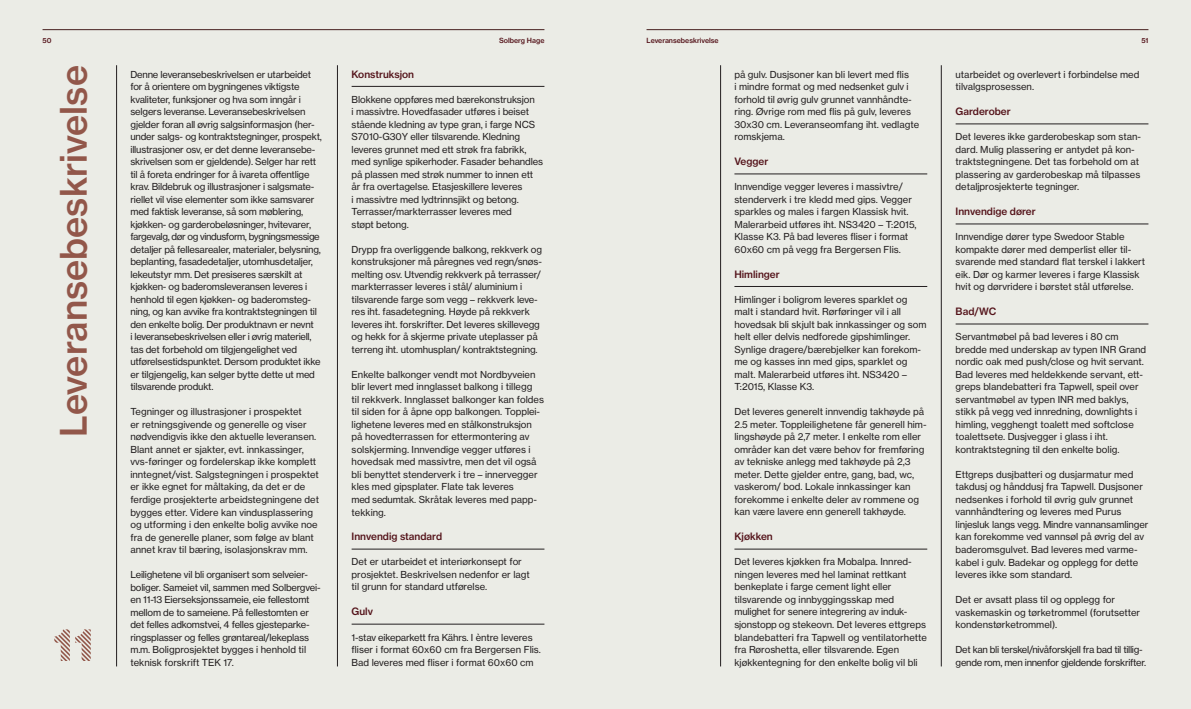
<style>
.page{position:relative;width:1191px;height:709px;background:#ebece6}
.page>*{position:absolute;margin:0;border:0;box-sizing:border-box;transform-origin:0 0}
.t1{font:36px "N Haas Grotesk TX Pro 65 Md";color:#92574a}
.t2{font:10px "N Haas Grotesk TX Pro 65 Md";color:#531219}
.t3{font:9.5px/12.5px "N Haas Grotesk TX Pro 55 Rg";letter-spacing:-.01em;color:#231f20}
.t4{font:9.5px/12.5px "N Haas Grotesk TX Pro 55 Rg";letter-spacing:-.03em;color:#231f20}
.t5{font:7px "N Haas Grotesk TX Pro 65 Md";color:#531219}
</style>
<div class="page">
<hr style="left:116px;top:65px;width:1px;height:601px;background:#231f20">
<hr style="left:720px;top:65px;width:1px;height:601px;background:#231f20">
<hr style="left:337px;top:65px;width:1px;height:601px;background:#231f20">
<hr style="left:941px;top:65px;width:1px;height:601px;background:#231f20">
<svg style="left:54px;top:629px;width:37px;height:32px"></svg>
<hr style="left:351px;top:86px;width:193px;height:1px;background:#231f20">
<hr style="left:351px;top:549px;width:193px;height:1px;background:#231f20">
<hr style="left:351px;top:624px;width:193px;height:1px;background:#231f20">
<hr style="left:734px;top:174px;width:193px;height:1px;background:#231f20">
<hr style="left:734px;top:286px;width:193px;height:1px;background:#231f20">
<hr style="left:734px;top:549px;width:193px;height:1px;background:#231f20">
<hr style="left:955px;top:124px;width:193px;height:1px;background:#231f20">
<hr style="left:955px;top:224px;width:193px;height:1px;background:#231f20">
<hr style="left:955px;top:324px;width:193px;height:1px;background:#231f20">
<hr style="left:43px;top:29px;width:501px;height:1px;background:#461f1e">
<hr style="left:646px;top:29px;width:502px;height:1px;background:#461f1e">
<p class="t5" style="left:43px;top:36px;width:11px">50</p>
<p class="t5" style="left:499px;top:36px;width:47px">Solberg Hage</p>
<p class="t5" style="left:646px;top:36px;width:74px">Leveransebeskrivelse</p>
<p class="t5" style="left:1141px;top:36px;width:9px">51</p>
<p class="t1" style="left:51px;top:436px;width:373px;rotate:-90deg">Leveransebeskrivelse</p>
<p class="t3" style="left:130px;top:68px;width:193px">Denne leveransebeskrivelsen er utarbeidet for å orientere om bygningenes viktigste kvaliteter, funksjoner og hva som inngår i selgers leveranse. Leveransebeskrivelsen gjelder foran all øvrig salgsinformasjon (her&shy;under salgs- og kontraktstegninger, prospekt, illustrasjoner osv, er det denne leveransebe&shy;skrivelsen som er gjeldende). Selger har rett til å foreta endringer for å ivareta offentlige krav. Bildebruk og illustrasjoner i salgsmate&shy;riellet vil vise elementer som ikke samsvarer med faktisk leveranse, så som møblering, kjøkken- og garderobeløsninger, hvitevarer, fargevalg, dør og vindusform, bygningsmessige detaljer på fellesarealer, materialer, belysning, beplanting, fasadedetaljer, utomhusdetaljer, lekeutstyr mm. Det presiseres særskilt at kjøkken- og baderomsleveransen leveres i henhold til egen kjøkken- og baderomsteg&shy;ning, og kan avvike fra kontraktstegningen til den enkelte bolig. Der produktnavn er nevnt<br>i leveransebeskrivelsen eller i øvrig materiell, tas det forbehold om tilgjengelighet ved utførelsestidspunktet. Dersom produktet ikke er tilgjengelig, kan selger bytte dette ut med tilsvarende produkt.</p>
<p class="t3" style="left:130px;top:406px;width:190px">Tegninger og illustrasjoner i prospektet<br>er retningsgivende og generelle og viser nødvendigvis ikke den aktuelle leveransen.<br>Blant annet er sjakter, evt. innkassinger, vvs-føringer og fordelerskap ikke komplett inntegnet/vist. Salgstegningen i prospektet er ikke egnet for måltaking, da det er de ferdige prosjekterte arbeidstegningene det bygges etter. Videre kan vindusplassering og utforming i den enkelte bolig avvike noe fra de generelle planer, som følge av blant annet krav til bæring, isolasjonskrav mm.</p>
<p class="t3" style="left:130px;top:568px;width:192px">Leilighetene vil bli organisert som selveier&shy;boliger. Sameiet vil, sammen med Solbergvei&shy;en 11-13 Eierseksjonssameie, eie fellestomt mellom de to sameiene. På fellestomten er det felles adkomstvei, 4 felles gjesteparke&shy;ringsplasser og felles grøntareal/lekeplass m.m. Boligprosjektet bygges i henhold til teknisk forskrift TEK 17.</p>
<p class="t2" style="left:351px;top:68px;width:64px">Konstruksjon</p>
<p class="t3" style="left:351px;top:93px;width:193px">Blokkene oppføres med bærekonstruksjon<br>i massivtre. Hovedfasader utføres i beiset stående kledning av type gran, i farge NCS S7010-G30Y eller tilsvarende. Kledning leveres grunnet med ett strøk fra fabrikk, med synlige spikerhoder. Fasader behandles på plassen med strøk nummer to innen ett år fra overtagelse. Etasjeskillere leveres<br>i massivtre med lydtrinnsjikt og betong.<br>Terrasser/markterrasser leveres med<br>støpt betong.</p>
<p class="t3" style="left:351px;top:243px;width:192px">Drypp fra overliggende balkong, rekkverk og konstruksjoner må påregnes ved regn/snøs&shy;melting osv. Utvendig rekkverk på terrasser/ markterrasser leveres i stål/ aluminium i tilsvarende farge som vegg – rekkverk leve&shy;res iht. fasadetegning. Høyde på rekkverk leveres iht. forskrifter. Det leveres skillevegg og hekk for å skjerme private uteplasser på terreng iht. utomhusplan/ kontraktstegning.</p>
<p class="t3" style="left:351px;top:368px;width:194px">Enkelte balkonger vendt mot Nordbyveien blir levert med innglasset balkong i tillegg<br>til rekkverk. Innglasset balkonger kan foldes til siden for å åpne opp balkongen. Topplei&shy;lighetene leveres med en stålkonstruksjon på hovedterrassen for ettermontering av solskjerming. Innvendige vegger utføres i hovedsak med massivtre, men det vil også bli benyttet stenderverk i tre – innervegger kles med gipsplater. Flate tak leveres<br>med sedumtak. Skråtak leveres med papp&shy;tekking.</p>
<p class="t2" style="left:351px;top:530px;width:92px">Innvendig standard</p>
<p class="t3" style="left:351px;top:555px;width:180px">Det er utarbeidet et interiørkonsept for prosjektet. Beskrivelsen nedenfor er lagt til grunn for standard utførelse.</p>
<p class="t2" style="left:351px;top:605px;width:23px">Gulv</p>
<p class="t3" style="left:351px;top:630px;width:191px">1-stav eikeparkett fra Kährs. I èntre leveres fliser i format 60x60 cm fra Bergersen Flis.<br>Bad leveres med fliser i format 60x60 cm</p>
<p class="t3" style="left:734px;top:68px;width:186px">på gulv. Dusjsoner kan bli levert med flis<br>i mindre format og med nedsenket gulv i forhold til øvrig gulv grunnet vannhåndte&shy;ring. Øvrige rom med flis på gulv, leveres 30x30 cm. Leveranseomfang iht. vedlagte romskjema.</p>
<p class="t2" style="left:734px;top:155px;width:35px">Vegger</p>
<p class="t3" style="left:734px;top:180px;width:184px">Innvendige vegger leveres i massivtre/ stenderverk i tre kledd med gips. Vegger sparkles og males i fargen Klassisk hvit.<br>Malerarbeid utføres iht. NS3420 – T:2015, Klasse K3. På bad leveres fliser i format 60x60 cm på vegg fra Bergersen Flis.</p>
<p class="t2" style="left:734px;top:268px;width:47px">Himlinger</p>
<p class="t3" style="left:734px;top:293px;width:194px">Himlinger i boligrom leveres sparklet og malt i standard hvit. Rørføringer vil i all hovedsak bli skjult bak innkassinger og som helt eller delvis nedforede gipshimlinger.<br>Synlige dragere/bærebjelker kan forekom&shy;me og kasses inn med gips, sparklet og malt. Malerarbeid utføres iht. NS3420 – T:2015, Klasse K3.</p>
<p class="t3" style="left:734px;top:405px;width:194px">Det leveres generelt innvendig takhøyde på 2.5 meter. Toppleilighetene får generell him&shy;lingshøyde på 2,7 meter. I enkelte rom eller områder kan det være behov for fremføring av tekniske anlegg med takhøyde på 2,3 meter. Dette gjelder entre, gang, bad, wc, vaskerom/ bod. Lokale innkassinger kan forekomme i enkelte deler av rommene og kan være lavere enn generell takhøyde.</p>
<p class="t2" style="left:734px;top:530px;width:40px">Kjøkken</p>
<p class="t3" style="left:734px;top:555px;width:194px">Det leveres kjøkken fra Mobalpa. Innred&shy;ningen leveres med hel laminat rettkant benkeplate i farge cement light eller tilsvarende og innbyggingsskap med mulighet for senere integrering av induk&shy;sjonstopp og stekeovn. Det leveres ettgreps blandebatteri fra Tapwell og ventilatorhette fra Røroshetta, eller tilsvarende. Egen kjøkkentegning for den enkelte bolig vil bli</p>
<p class="t3" style="left:955px;top:68px;width:185px">utarbeidet og overlevert i forbindelse med tilvalgsprosessen.</p>
<p class="t2" style="left:955px;top:105px;width:57px">Garderober</p>
<p class="t3" style="left:955px;top:130px;width:187px">Det leveres ikke garderobeskap som stan&shy;dard. Mulig plassering er antydet på kon&shy;traktstegningene. Det tas forbehold om at plassering av garderobeskap må tilpasses detaljprosjekterte tegninger.</p>
<p class="t2" style="left:955px;top:205px;width:82px">Innvendige dører</p>
<p class="t3" style="left:955px;top:230px;width:191px">Innvendige dører type Swedoor Stable kompakte dører med demperlist eller til&shy;svarende med standard flat terskel i lakkert eik. Dør og karmer leveres i farge Klassisk hvit og dørvridere i børstet stål utførelse.</p>
<p class="t2" style="left:955px;top:305px;width:42px">Bad/WC</p>
<p class="t3" style="left:955px;top:330px;width:192px">Servantmøbel på bad leveres i 80 cm bredde med underskap av typen INR Grand nordic oak med push/close og hvit servant.<br>Bad leveres med heldekkende servant, ett&shy;greps blandebatteri fra Tapwell, speil over servantmøbel av typen INR med baklys, stikk på vegg ved innredning, downlights i himling, vegghengt toalett med softclose toalettsete. Dusjvegger i glass i iht. kontraktstegning til den enkelte bolig.</p>
<p class="t3" style="left:955px;top:468px;width:194px">Ettgreps dusjbatteri og dusjarmatur med takdusj og hånddusj fra Tapwell. Dusjsoner nedsenkes i forhold til øvrig gulv grunnet vannhåndtering og leveres med Purus linjesluk langs vegg. Mindre vannansamlinger kan forekomme ved vannsøl på øvrig del av baderomsgulvet. Bad leveres med varme&shy;kabel i gulv. Badekar og opplegg for dette leveres ikke som standard.</p>
<p class="t3" style="left:955px;top:593px;width:186px">Det er avsatt plass til og opplegg for vaskemaskin og tørketrommel (forutsetter kondenstørketrommel).</p>
<p class="t4" style="left:955px;top:643px;width:192px">Det kan bli terskel/nivåforskjell fra bad til tillig&shy;gende rom, men innenfor gjeldende forskrifter.</p>
</div>
